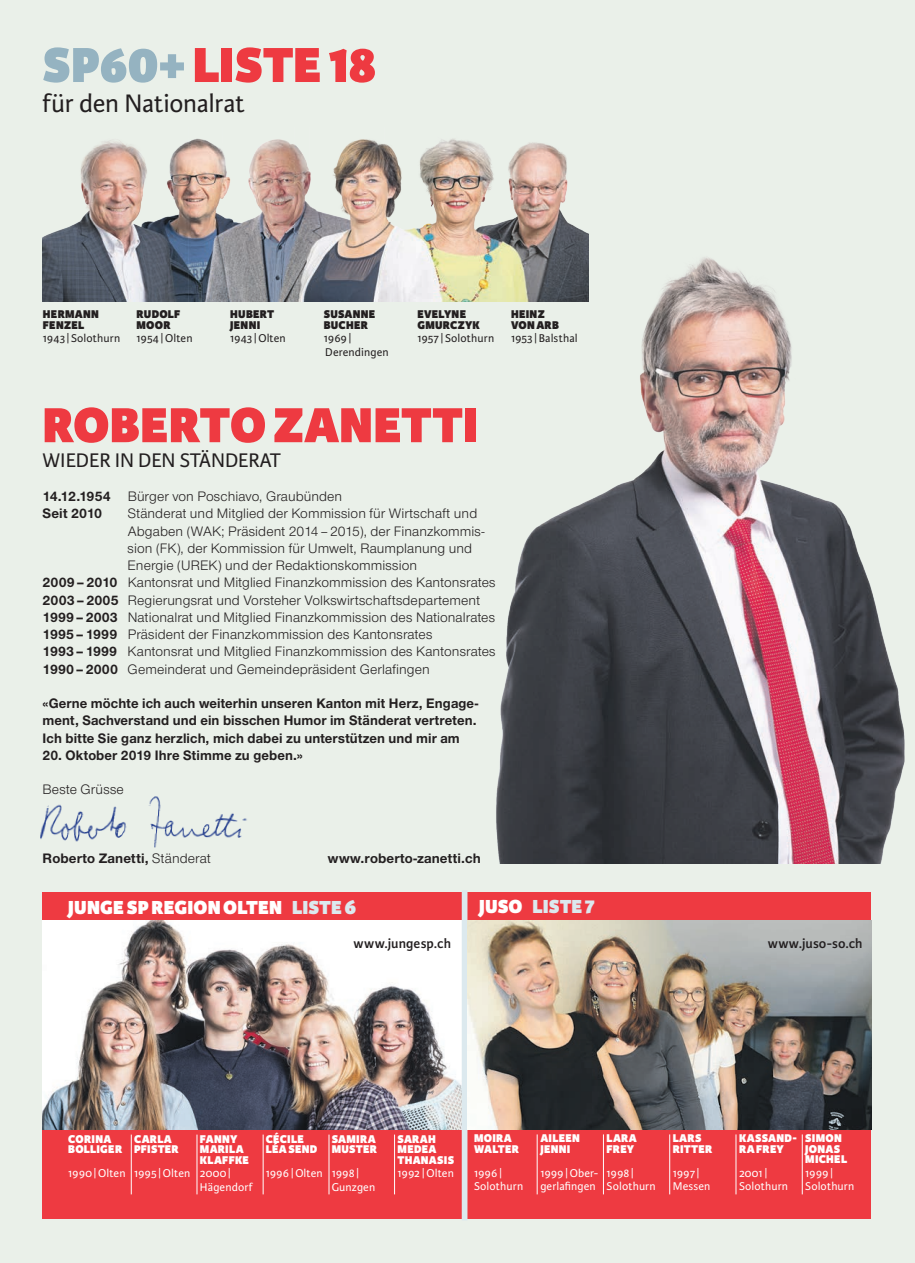
<style>
.page{position:relative;width:915px;height:1263px;background:#fff}
.page>*{position:absolute;margin:0;border:0;box-sizing:border-box;transform-origin:0 0}
.t1{font:800 52.5px "Karmina Sans";letter-spacing:-.01em;color:#ee3a41}
.t2{font:27px "Karmina Sans";letter-spacing:-.01em;color:#231f20}
.t3{font:21px "Karmina Sans";color:#231f20}
.t4{font:800 20.1px "Karmina Sans";letter-spacing:.005em;color:#fff}
.t5{font:800 20.1px "Karmina Sans";color:#dce9ee}
.t6{font:14.25px/17.2px "Nimbus San Nov";letter-spacing:.005em;color:#231f20}
.t7{font:700 14.25px/17.2px "Nimbus San Nov";letter-spacing:.01em;color:#231f20}
.t8{font:600 14.25px "Karmina Sans";letter-spacing:.01em;color:#231f20}
.t9{font:800 12px/10.5px "Karmina Sans";letter-spacing:.02em;color:#fff}
.t10{font:12px/13.5px "Karmina Sans";letter-spacing:.01em;color:#fff}
.t11{font:12px/13.5px "Karmina Sans";letter-spacing:.01em;color:#231f20}
.t12{font:800 12px/10.5px "Karmina Sans";letter-spacing:.025em;color:#231f20}
.s1{color:#95b3c1}
.s2{font-weight:700}
.s3{font-weight:400}
.s4{color:#dce9ee}
.s5{font-size:21.9px;color:#dce9ee}
.s6{color:#fff}
</style>
<div class="page">
<div style="left:0;top:0;width:914px;height:1263px;background:#eaf0e9"></div>
<img style="left:43px;top:138px;width:545px;height:164px">
<div style="left:43px;top:892px;width:828px;height:327px;background:#ee3a41"></div>
<img style="left:43px;top:920px;width:418px;height:209px">
<div style="left:461px;top:890px;width:6px;height:330px;background:#dce9ee"></div>
<hr style="left:131px;top:1134px;width:1px;height:60px;background:#fff">
<hr style="left:197px;top:1134px;width:1px;height:60px;background:#fff">
<hr style="left:263px;top:1134px;width:1px;height:60px;background:#fff">
<hr style="left:328px;top:1134px;width:1px;height:60px;background:#fff">
<hr style="left:394px;top:1134px;width:1px;height:60px;background:#fff">
<img style="left:467px;top:920px;width:404px;height:209px">
<hr style="left:536px;top:1134px;width:1px;height:60px;background:#fff">
<hr style="left:603px;top:1134px;width:1px;height:60px;background:#fff">
<hr style="left:669px;top:1134px;width:1px;height:60px;background:#fff">
<hr style="left:735px;top:1134px;width:1px;height:60px;background:#fff">
<hr style="left:801px;top:1134px;width:1px;height:60px;background:#fff">
<img style="left:40px;top:796px;width:207px;height:52px">
<img style="left:488px;top:249px;width:417px;height:614px">
<h1 class="t1" style="left:43px;top:34px;width:335px"><span class="s1">SP60+</span> LISTE 18</h1>
<h2 class="t2" style="left:43px;top:88px;width:203px">für den Nationalrat</h2>
<p class="t12" style="left:43px;top:310px;width:57px">HERMANN<br>FENZEL</p>
<p class="t11" style="left:43px;top:332px;width:79px">1943 |Solothurn</p>
<p class="t12" style="left:136px;top:310px;width:45px">RUDOLF<br>MOOR</p>
<p class="t11" style="left:136px;top:332px;width:57px">1954|Olten</p>
<p class="t12" style="left:230px;top:310px;width:46px">HUBERT<br>JENNI</p>
<p class="t11" style="left:230px;top:332px;width:57px">1943 |Olten</p>
<p class="t12" style="left:323px;top:310px;width:53px">SUSANNE<br>BUCHER</p>
<p class="t11" style="left:323px;top:332px;width:66px">1969|<br>Derendingen</p>
<p class="t12" style="left:417px;top:310px;width:64px">EVELYNE<br>GMURCZYK</p>
<p class="t11" style="left:417px;top:332px;width:78px">1957 |Solothurn</p>
<p class="t12" style="left:511px;top:310px;width:49px">HEINZ<br>VON ARB</p>
<p class="t11" style="left:511px;top:332px;width:68px">1953 |Balsthal</p>
<h1 class="t1" style="left:43px;top:394px;width:437px">ROBERTO ZANETTI</h1>
<h3 class="t3" style="left:43px;top:449px;width:240px">WIEDER IN DEN STÄNDERAT</h3>
<p class="t6" style="left:43px;top:488px;width:301px"><span class="s2">14.12.1954</span> Bürger von Poschiavo, Graubünden<br><span class="s2">Seit 2010</span></p>
<p class="t6" style="left:128px;top:505px;width:351px">Ständerat und Mitglied der Kommission für Wirtschaft und</p>
<p class="t6" style="left:128px;top:522px;width:358px">Abgaben (WAK; Präsident 2014–2015), der Finanzkommis-</p>
<p class="t6" style="left:128px;top:540px;width:346px">sion (FK), der Kommission für Umwelt, Raumplanung und</p>
<p class="t6" style="left:128px;top:557px;width:291px">Energie (UREK) und der Redaktionskommission</p>
<p class="t6" style="left:43px;top:574px;width:454px"><span class="s2">2009–2010</span> Kantonsrat und Mitglied Finanzkommission des Kantonsrates</p>
<p class="t6" style="left:43px;top:591px;width:439px"><span class="s2">2003–2005</span> Regierungsrat und Vorsteher Volkswirtschaftsdepartement</p>
<p class="t6" style="left:43px;top:609px;width:454px"><span class="s2">1999–2003</span> Nationalrat und Mitglied Finanzkommission des Nationalrates</p>
<p class="t6" style="left:43px;top:626px;width:391px"><span class="s2">1995–1999</span> Präsident der Finanzkommission des Kantonsrates</p>
<p class="t6" style="left:43px;top:643px;width:454px"><span class="s2">1993–1999</span> Kantonsrat und Mitglied Finanzkommission des Kantonsrates</p>
<p class="t6" style="left:43px;top:660px;width:388px"><span class="s2">1990–2000</span> Gemeinderat und Gemeindepräsident Gerlafingen</p>
<p class="t7" style="left:43px;top:695px;width:437px">«Gerne möchte ich auch weiterhin unseren Kanton mit Herz, Engage&shy;ment, Sachverstand und ein bisschen Humor im Ständerat vertreten.<br>Ich bitte Sie ganz herzlich, mich dabei zu unterstützen und mir am</p>
<p class="t7" style="left:43px;top:746px;width:262px">20. Oktober 2019 Ihre Stimme zu geben.»</p>
<p class="t6" style="left:43px;top:781px;width:83px">Beste Grüsse</p>
<p class="t7" style="left:43px;top:850px;width:170px">Roberto Zanetti, <span class="s3">Ständerat</span></p>
<p class="t7" style="left:328px;top:850px;width:154px">www.roberto-zanetti.ch</p>
<h3 class="t4" style="left:68px;top:895px;width:289px">JUNGE SP REGION OLTEN <span class="s4">LISTE</span> <span class="s5">6</span></h3>
<p class="t8" style="left:353px;top:935px;width:99px">www.jungesp.ch</p>
<h3 class="t5" style="left:479px;top:894px;width:117px"><span class="s6">JUSO</span> LISTE 7</h3>
<p class="t8" style="left:767px;top:935px;width:96px">www.juso-so.ch</p>
<p class="t9" style="left:68px;top:1134px;width:55px">CORINA<br>BOLLIGER</p>
<p class="t10" style="left:68px;top:1167px;width:59px">1990|Olten</p>
<p class="t9" style="left:134px;top:1134px;width:46px">CARLA<br>PFISTER</p>
<p class="t10" style="left:134px;top:1167px;width:58px">1995 |Olten</p>
<p class="t9" style="left:200px;top:1134px;width:50px">FANNY<br>MARILA<br>KLAFFKE</p>
<p class="t10" style="left:200px;top:1167px;width:54px">2000|<br>Hägendorf</p>
<p class="t9" style="left:266px;top:1134px;width:53px">CÉCILE<br>LÉA SEND</p>
<p class="t10" style="left:266px;top:1167px;width:58px">1996|Olten</p>
<p class="t9" style="left:331px;top:1134px;width:47px">SAMIRA<br>MUSTER</p>
<p class="t10" style="left:331px;top:1167px;width:45px">1998 |<br>Gunzgen</p>
<p class="t9" style="left:397px;top:1134px;width:58px">SARAH<br>MEDEA<br>THANASIS</p>
<p class="t10" style="left:397px;top:1167px;width:58px">1992 |Olten</p>
<p class="t9" style="left:474px;top:1134px;width:46px">MOIRA<br>WALTER</p>
<p class="t10" style="left:474px;top:1166px;width:51px">1996|<br>Solothurn</p>
<p class="t9" style="left:540px;top:1134px;width:41px">AILEEN<br>JENNI</p>
<p class="t10" style="left:540px;top:1166px;width:59px">1999|Ober&shy;gerlafingen</p>
<p class="t9" style="left:606px;top:1134px;width:32px">LARA<br>FREY</p>
<p class="t10" style="left:606px;top:1166px;width:51px">1998 |<br>Solothurn</p>
<p class="t9" style="left:672px;top:1134px;width:41px">LARS<br>RITTER</p>
<p class="t10" style="left:672px;top:1166px;width:39px">1997 |<br>Messen</p>
<p class="t9" style="left:804px;top:1134px;width:43px">SIMON<br>JONAS<br>MICHEL</p>
<p class="t10" style="left:804px;top:1166px;width:51px">1999|<br>Solothurn</p>
<p class="t9" style="left:738px;top:1134px;width:59px">KASSAND-<br>RA FREY</p>
<p class="t10" style="left:738px;top:1166px;width:51px">2001|<br>Solothurn</p>
</div>
